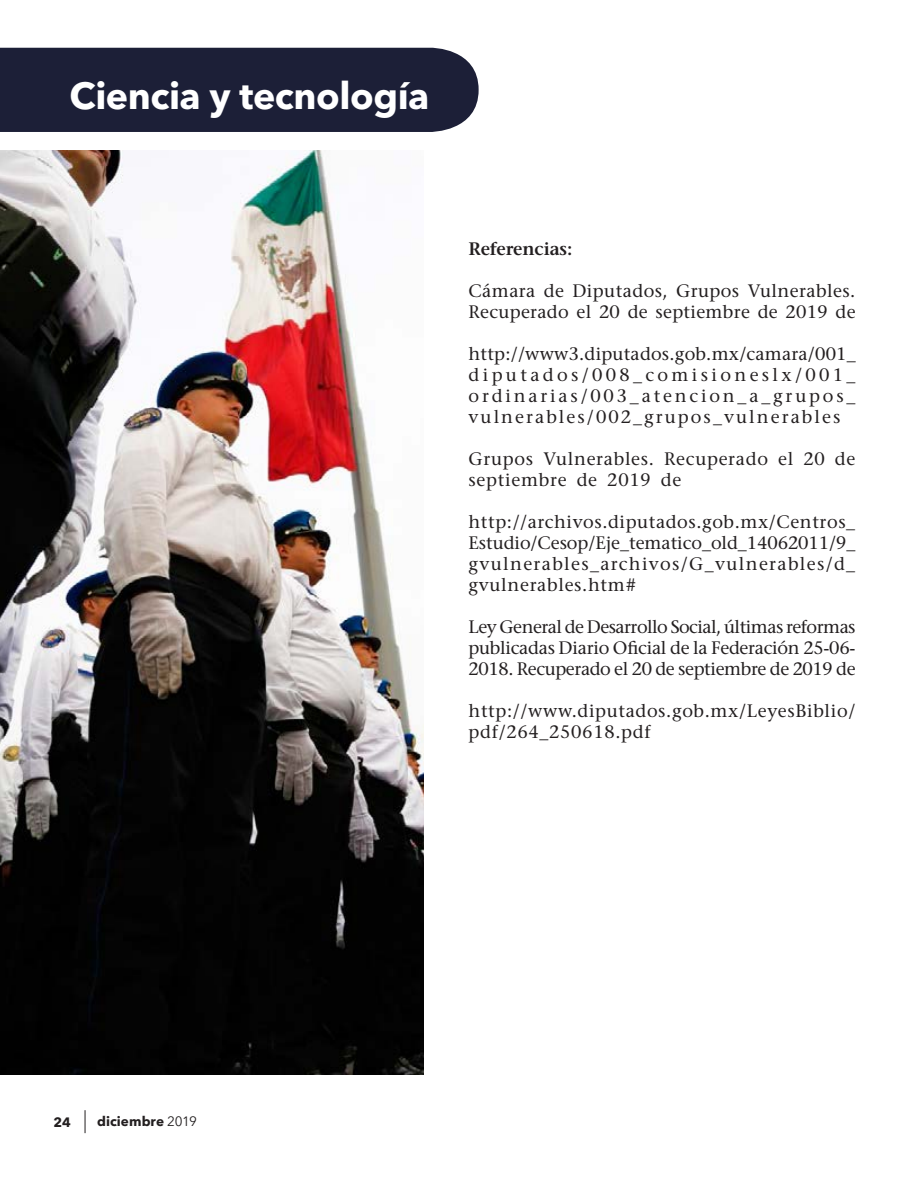
<style>
.page{position:relative;width:918px;height:1188px;background:#fff}
.page>*{position:absolute;margin:0;border:0;box-sizing:border-box;transform-origin:0 0}
.t1{font:700 37.5px "Avenir Next LT Pro";letter-spacing:-.01em;color:#fff}
.t2{font:500 18px/21px "Stone Serif Std";letter-spacing:.04em;color:#231f20}
.t3{font:600 18px "Stone Serif Std";letter-spacing:-.01em;color:#231f20}
.t4{font:700 13.5px "Avenir Next LT Pro";letter-spacing:.005em;color:#231f20}
.s1{font-weight:400}
</style>
<div class="page">
<svg style="left:85px;top:1110px;width:1px;height:23px"></svg>
<div style="left:0;top:48px;width:479px;height:84px;background:#1c1f37"></div>
<img style="left:0;top:151px;width:424px;height:923px">
<h1 class="t1" style="left:69px;top:73px;width:361px">Ciencia y tecnología</h1>
<p class="t3" style="left:469px;top:238px;width:105px">Referencias:</p>
<p class="t2" style="left:469px;top:280px;width:389px">Cámara de Diputados, Grupos Vulnerables.<br>Recuperado el 20 de septiembre de 2019 de</p>
<p class="t2" style="left:469px;top:343px;width:389px;text-align:justify">http://www3.diputados.gob.mx/camara/001_ diputados/008_comisioneslx/001_ ordinarias/003_atencion_a_grupos_ vulnerables/002_grupos_vulnerables</p>
<p class="t2" style="left:469px;top:448px;width:388px">Grupos Vulnerables. Recuperado el 20 de septiembre de 2019 de</p>
<p class="t2" style="left:469px;top:511px;width:388px;text-align:justify">http://archivos.diputados.gob.mx/Centros_ Estudio/Cesop/Eje_tematico_old_14062011/9_ gvulnerables_archivos/G_vulnerables/d_ gvulnerables.htm#</p>
<p class="t2" style="left:469px;top:616px;width:389px;text-align:justify">Ley General de Desarrollo Social, últimas reformas publicadas Diario Oficial de la Federación 25-06- 2018. Recuperado el 20 de septiembre de 2019 de</p>
<p class="t2" style="left:469px;top:700px;width:388px">http://www.diputados.gob.mx/LeyesBiblio/ pdf/264_250618.pdf</p>
<p class="t4" style="left:54px;top:1114px;width:19px">24</p>
<p class="t4" style="left:97px;top:1113px;width:101px">diciembre <span class="s1">2019</span></p>
</div>
